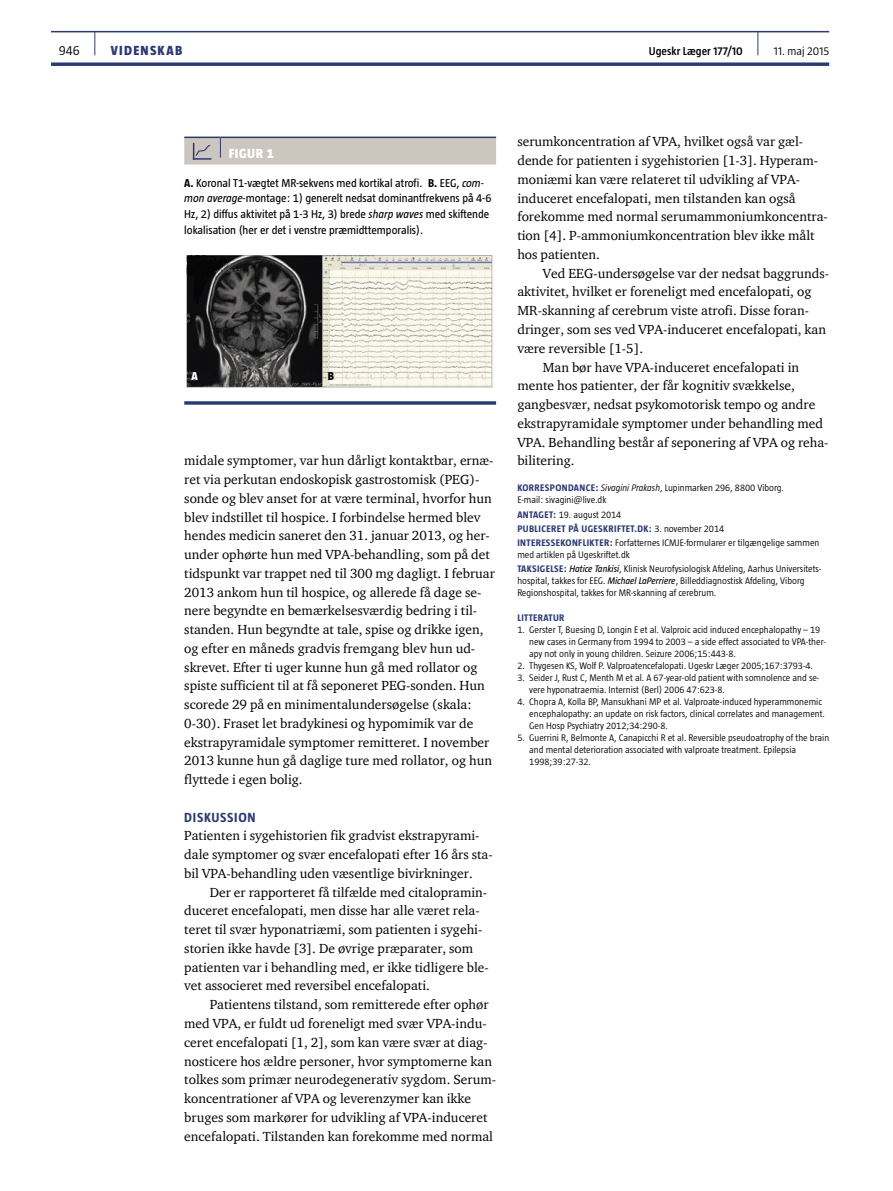
<style>
.page{position:relative;width:893px;height:1191px;background:#fff}
.page>*{position:absolute;margin:0;border:0;box-sizing:border-box;transform-origin:0 0}
.t1{font:13.5px/18.8px "ITC Charter Com";color:#000}
.t2{font:700 13.5px "Taz";letter-spacing:.05em;color:#2c3a73}
.t3{font:800 13.5px "Taz";letter-spacing:.095em;color:#2c3a73}
.t4{font:800 13.5px "Taz";color:#fff}
.t5{font:300 13.5px "Taz";color:#000}
.t6{font:11.7px/15.8px "Taz";color:#000}
.t7{font:600 11.7px "Taz";color:#000}
.t8{font:300 11.7px "Taz";color:#000}
.t9{font:800 11.7px "Taz";color:#fff}
.t10{font:800 11.7px "Taz";color:#000}
.t11{font:300 9.75px/12px "Taz";color:#000}
.t12{font:700 9.75px "Taz";letter-spacing:.04em;color:#2c3a73}
.s1{font-weight:700}
.s2{font-style:italic}
.s3{font-weight:700;color:#2c3a73}
.s4{font-weight:400;font-style:italic}
</style>
<div class="page">
<hr style="left:51px;top:31px;width:778px;height:1px;background:#2c3a73">
<svg style="left:51px;top:62px;width:778px;height:4px;background:#485485"></svg>
<svg style="left:94px;top:32px;width:1px;height:23px"></svg>
<svg style="left:757px;top:32px;width:1px;height:23px"></svg>
<svg style="left:184px;top:137px;width:312px;height:27px;background:#c4beba"></svg>
<img style="left:186px;top:255px;width:307px;height:133px">
<svg style="left:184px;top:401px;width:312px;height:4px"></svg>
<p class="t5" style="left:59px;top:43px;width:22px">946</p>
<p class="t3" style="left:111px;top:43px;width:73px">VIDENSKAB</p>
<p class="t7" style="left:649px;top:45px;width:96px">Ugeskr Læger 177/10</p>
<p class="t8" style="left:774px;top:45px;width:57px">11. maj 2015</p>
<p class="t4" style="left:229px;top:145px;width:46px">Figur 1</p>
<p class="t6" style="left:184px;top:175px;width:309px"><span class="s1">A.</span> Koronal T1-vægtet MR-sekvens med kortikal atrofi. <span class="s1">B.</span> EEG, <span class="s2">com&shy;mon average</span>-montage: 1) generelt nedsat dominantfrekvens på 4-6<br>Hz, 2) diffus aktivitet på 1-3 Hz, 3) brede <span class="s2">sharp waves</span> med skiftende lokalisation (her er det i venstre præmidttemporalis).</p>
<p class="t9" style="left:192px;top:369px;width:8px">A</p>
<p class="t10" style="left:328px;top:369px;width:8px">B</p>
<p class="t1" style="left:184px;top:451px;width:312px">midale symptomer, var hun dårligt kontaktbar, ernæ&shy;ret via perkutan endoskopisk gastrostomisk (PEG)- sonde og blev anset for at være terminal, hvorfor hun blev indstillet til hospice. I forbindelse hermed blev hendes medicin saneret den 31. januar 2013, og her&shy;under ophørte hun med VPA-behandling, som på det tidspunkt var trappet ned til 300 mg dagligt. I februar 2013 ankom hun til hospice, og allerede få dage se&shy;nere begyndte en bemærkelsesværdig bedring i til&shy;standen. Hun begyndte at tale, spise og drikke igen, og efter en måneds gradvis fremgang blev hun ud&shy;skrevet. Efter ti uger kunne hun gå med rollator og spiste sufficient til at få seponeret PEG-sonden. Hun scorede 29 på en minimentalundersøgelse (skala:<br>0-30). Fraset let bradykinesi og hypomimik var de ekstrapyramidale symptomer remitteret. I november 2013 kunne hun gå daglige ture med rollator, og hun flyttede i egen bolig.</p>
<p class="t2" style="left:184px;top:809px;width:64px">DISKUSSION</p>
<p class="t1" style="left:184px;top:826px;width:310px">Patienten i sygehistorien fik gradvist ekstrapyrami&shy;dale symptomer og svær encefalopati efter 16 års sta&shy;bil VPA-behandling uden væsentlige bivirkninger.</p>
<p class="t1" style="left:184px;top:882px;width:306px;text-indent:26px">Der er rapporteret få tilfælde med citalopramin&shy;duceret encefalopati, men disse har alle været rela&shy;teret til svær hyponatriæmi, som patienten i sygehi&shy;storien ikke havde [3]. De øvrige præparater, som patienten var i behandling med, er ikke tidligere ble&shy;vet associeret med reversibel encefalopati.</p>
<p class="t1" style="left:184px;top:995px;width:312px;text-indent:26px">Patientens tilstand, som remitterede efter ophør med VPA, er fuldt ud foreneligt med svær VPA-indu&shy;ceret encefalopati [1, 2], som kan være svær at diag&shy;nosticere hos ældre personer, hvor symptomerne kan tolkes som primær neurodegenerativ sygdom. Serum&shy;koncentrationer af VPA og leverenzymer kan ikke bruges som markører for udvikling af VPA-induceret encefalopati. Tilstanden kan forekomme med normal</p>
<p class="t1" style="left:517px;top:132px;width:312px">serumkoncentration af VPA, hvilket også var gæl&shy;dende for patienten i sygehistorien [1-3]. Hyperam&shy;moniæmi kan være relateret til udvikling af VPA&shy;induceret encefalopati, men tilstanden kan også forekomme med normal serumammoniumkoncentra&shy;tion [4]. P-ammoniumkoncentration blev ikke målt hos patienten.</p>
<p class="t1" style="left:543px;top:263px;width:288px">Ved EEG-undersøgelse var der nedsat baggrunds-</p>
<p class="t1" style="left:517px;top:282px;width:296px">aktivitet, hvilket er foreneligt med encefalopati, og</p>
<p class="t1" style="left:517px;top:301px;width:293px">MR-skanning af cerebrum viste atrofi. Disse foran-</p>
<p class="t1" style="left:517px;top:320px;width:310px">dringer, som ses ved VPA-induceret encefalopati, kan</p>
<p class="t1" style="left:517px;top:338px;width:127px">være reversible [1-5].</p>
<p class="t1" style="left:543px;top:357px;width:258px">Man bør have VPA-induceret encefalopati in</p>
<p class="t1" style="left:517px;top:376px;width:279px">mente hos patienter, der får kognitiv svækkelse,</p>
<p class="t1" style="left:517px;top:395px;width:299px">gangbesvær, nedsat psykomotorisk tempo og andre</p>
<p class="t1" style="left:517px;top:413px;width:307px">ekstrapyramidale symptomer under behandling med</p>
<p class="t1" style="left:517px;top:432px;width:313px">VPA. Behandling består af seponering af VPA og reha-</p>
<p class="t1" style="left:517px;top:451px;width:59px">bilitering.</p>
<p class="t11" style="left:517px;top:482px;width:268px"><span class="s3">KORRESPONDANCE:</span> <span class="s2">Sivagini Prakash</span>, Lupinmarken 296, 8800 Viborg.<br>E-mail: sivagini@live.dk</p>
<p class="t11" style="left:517px;top:507px;width:304px;line-height:14.1px"><span class="s3">ANTAGET:</span> 19. august 2014<br><span class="s3">PUBLICERET PÅ UGESKRIFTET.DK:</span> 3. november 2014<br><span class="s3">INTERESSEKONFLIKTER:</span> Forfatternes ICMJE-formularer er tilgængelige sammen</p>
<p class="t11" style="left:517px;top:547px;width:306px;line-height:14.1px">med artiklen på Ugeskriftet.dk<br><span class="s3">TAKSIG ELSE:</span> <span class="s4">Hatice Tankisi</span>, Klinisk Neurofysiologisk Afdeling, Aarhus Universitets-</p>
<p class="t11" style="left:517px;top:574px;width:289px">hospital, takkes for EEG. <span class="s4">Michael LaPerriere</span>, Billeddiagnostisk Afdeling, Viborg<br>Regionshospital, takkes for MR-skanning af cerebrum.</p>
<p class="t12" style="left:517px;top:612px;width:49px">LITTERATUR</p>
<p class="t11" style="left:529px;top:623px;width:298px;text-indent:-12px">1. Gerster T, Buesing D, Longin E et al. Valproic acid induced encephalopathy – 19 new cases in Germany from 1994 to 2003 – a side effect associated to VPA-ther&shy;apy not only in young children. Seizure 2006;15:443-8.</p>
<p class="t11" style="left:517px;top:659px;width:297px">2. Thygesen KS, Wolf P. Valproatencefalopati. Ugeskr Læger 2005;167:3793-4.</p>
<p class="t11" style="left:529px;top:671px;width:292px;text-indent:-12px">3. Seider J, Rust C, Menth M et al. A 67-year-old patient with somnolence and se&shy;vere hyponatraemia. Internist (Berl) 2006 47:623-8.</p>
<p class="t11" style="left:529px;top:695px;width:297px;text-indent:-12px">4. Chopra A, Kolla BP, Mansukhani MP et al. Valproate-induced hyperammonemic encephalopathy: an update on risk factors, clinical correlates and management.<br>Gen Hosp Psychiatry 2012;34:290-8.</p>
<p class="t11" style="left:529px;top:731px;width:301px;text-indent:-12px">5. Guerrini R, Belmonte A, Canapicchi R et al. Reversible pseudoatrophy of the brain and mental deterioration associated with valproate treatment. Epilepsia<br>1998;39:27-32.</p>
</div>
